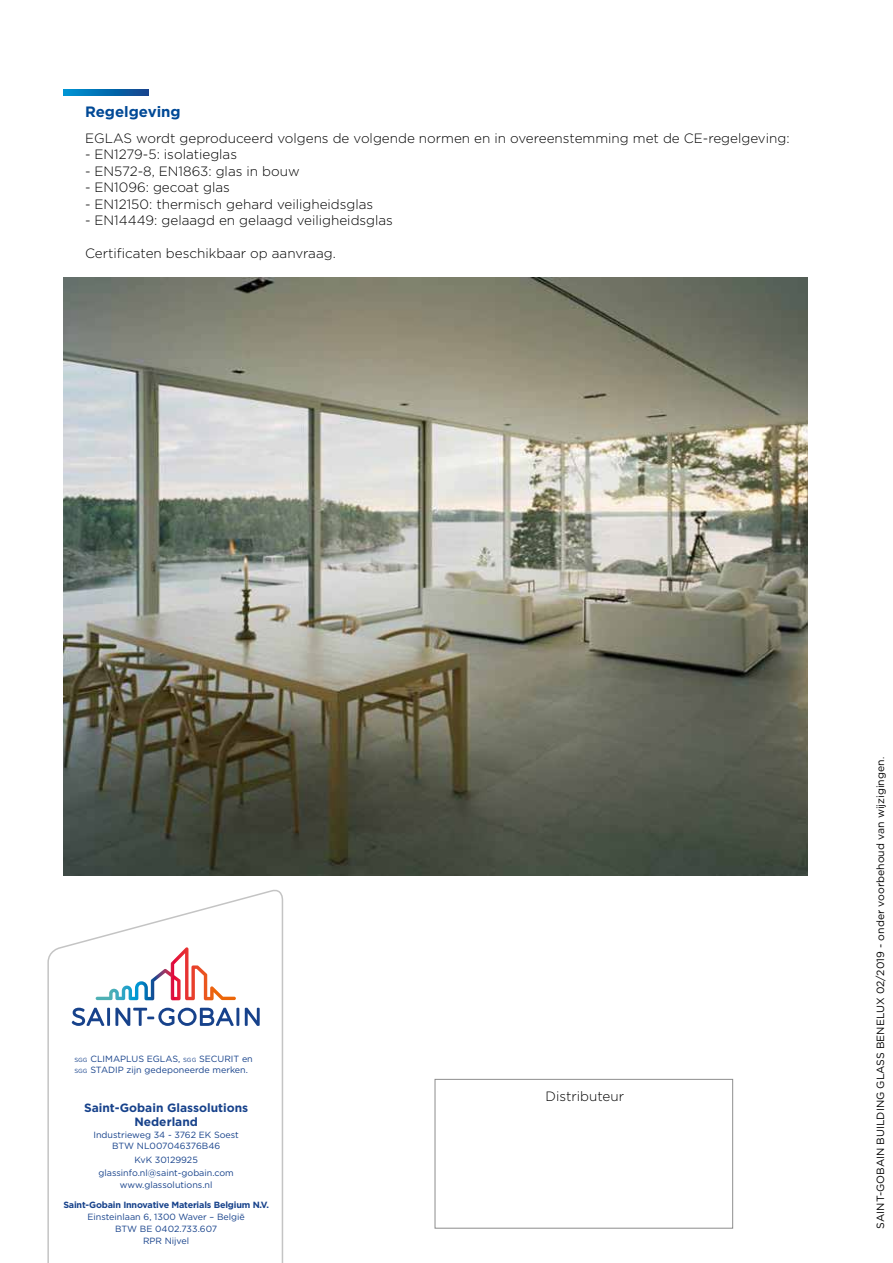
<style>
.page{position:relative;width:893px;height:1263px;background:#fff}
.page>*{position:absolute;margin:0;border:0;box-sizing:border-box;transform-origin:0 0}
.t1{font:700 15px "Gotham";color:#004996}
.t2{font:300 13.5px "Gotham";color:#000}
.t3{font:700 12px/13.5px "Gotham";color:#17428b;text-align:center}
.t4{font:10.5px "Gotham";color:#000}
.t5{font:9px/12px "Gotham";color:#17428b;text-align:center}
.t6{font:700 9px "Gotham";letter-spacing:-.02em;color:#17428b}
.s1{font-size:6px}
.s2{font-size:9px}
</style>
<div class="page">
<div style="left:435px;top:1079px;width:298px;height:149px;background:#fff;border:1px solid #878787"></div>
<svg style="left:47px;top:889px;width:237px;height:374px"></svg>
<svg style="left:72px;top:1008px;width:32px;height:18px"></svg>
<hr style="left:107px;top:1008px;width:3px;height:18px;background:#17428b">
<svg style="left:115px;top:1008px;width:119px;height:18px"></svg>
<hr style="left:236px;top:1008px;width:3px;height:18px;background:#17428b">
<svg style="left:245px;top:1008px;width:15px;height:18px"></svg>
<svg style="left:96px;top:947px;width:140px;height:53px"></svg>
<svg style="left:64px;top:89px;width:85px;height:7px"></svg>
<img style="left:64px;top:277px;width:744px;height:599px">
<p class="t1" style="left:85px;top:101px;width:97px">Regelgeving</p>
<p class="t2" style="left:85px;top:129px;width:706px">EGLAS wordt geproduceerd volgens de volgende normen en in overeenstemming met de CE-regelgeving:</p>
<p class="t2" style="left:85px;top:146px;width:154px">- EN1279-5: isolatieglas</p>
<p class="t2" style="left:85px;top:162px;width:216px">- EN572-8, EN1863: glas in bouw</p>
<p class="t2" style="left:85px;top:179px;width:146px">- EN1096: gecoat glas</p>
<p class="t2" style="left:85px;top:195px;width:290px">- EN12150: thermisch gehard veiligheidsglas</p>
<p class="t2" style="left:85px;top:212px;width:309px">- EN14449: gelaagd en gelaagd veiligheidsglas</p>
<p class="t2" style="left:85px;top:245px;width:252px">Certificaten beschikbaar op aanvraag.</p>
<p class="t5" style="left:74px;top:1053px;width:180px;line-height:10.8px;text-align:left"><span class="s1">SGG</span> CLIMAPLUS EGLAS, <span class="s1">SGG</span> SECURIT en<br><span class="s1">SGG</span> STADIP zijn gedeponeerde merken.</p>
<p class="t3" style="left:84px;top:1101px;width:166px">Saint-Gobain Glassolutions<br>Nederland</p>
<p class="t5" style="left:93px;top:1128px;width:147px">Industrieweg 34 - 3762 EK Soest<br>BTW NL007046376B46</p>
<p class="t5" style="left:99px;top:1152px;width:137px;line-height:13.2px">KvK 30129925 glassinfo.nl@saint-gobain.com</p>
<p class="t5" style="left:120px;top:1178px;width:94px">www.glassolutions.nl</p>
<p class="t6" style="left:63px;top:1199px;width:207px">Saint-Gobain Innovative Materials Belgium N.V.</p>
<p class="t5" style="left:87px;top:1211px;width:159px">Einsteinlaan 6, 1300 Waver – België<br>BTW BE 0402.733.607<br>RPR Nijvel</p>
<p class="t2" style="left:546px;top:1087px;width:80px">Distributeur</p>
<p class="t4" style="left:874px;top:1228px;width:473px;rotate:-90deg">SAINT-GOBAIN BUILDING GLASS BENELUX 02/2019 - onder voorbehoud van wijzigingen<span class="s2">.</span></p>
</div>
